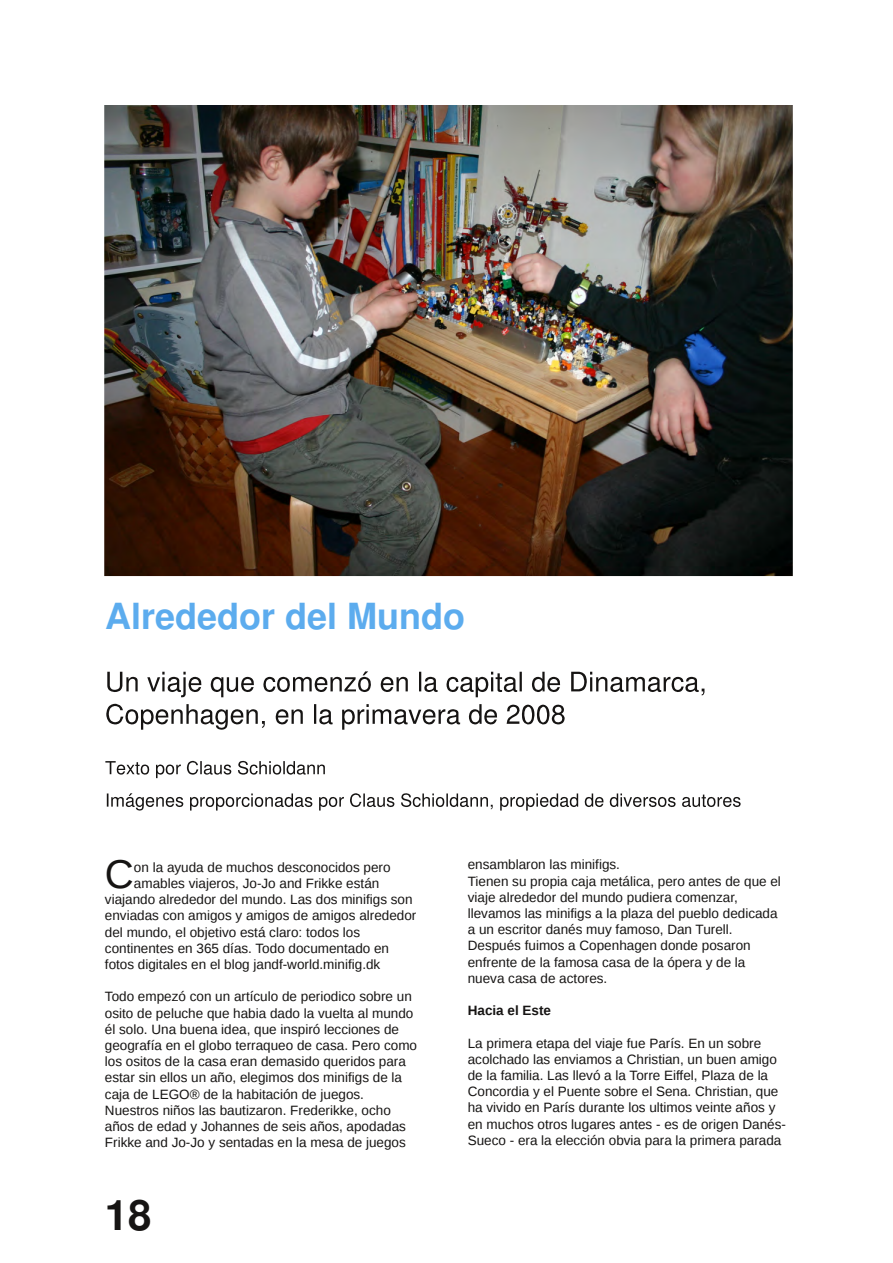
<style>
.page{position:relative;width:893px;height:1263px;background:#fff}
.page>*{position:absolute;margin:0;border:0;box-sizing:border-box;transform-origin:0 0}
.t1{font:700 42px "Free Sans";color:#161413}
.t2{font:40.2px "Liberation Sans";color:#161413}
.t3{font:700 36px "Free Sans";color:#5cacee}
.t4{font:13.5px/16.2px "Liberation Sans";color:#161413}
.t5{font:700 13.5px "Liberation Sans";color:#161413}
</style>
<div class="page">
<svg style="left:107px;top:672px;width:31px;height:20px"></svg>
<svg style="left:147px;top:672px;width:54px;height:25px"></svg>
<svg style="left:211px;top:677px;width:43px;height:20px"></svg>
<svg style="left:263px;top:671px;width:108px;height:21px"></svg>
<svg style="left:381px;top:677px;width:27px;height:15px"></svg>
<svg style="left:419px;top:672px;width:19px;height:20px"></svg>
<svg style="left:446px;top:672px;width:76px;height:25px"></svg>
<svg style="left:532px;top:672px;width:28px;height:20px"></svg>
<svg style="left:571px;top:672px;width:133px;height:23px"></svg>
<svg style="left:106px;top:704px;width:159px;height:26px"></svg>
<svg style="left:276px;top:709px;width:27px;height:15px"></svg>
<hr style="left:314px;top:704px;width:2px;height:20px;background:#161413">
<svg style="left:319px;top:709px;width:14px;height:15px"></svg>
<svg style="left:342px;top:704px;width:118px;height:26px"></svg>
<svg style="left:469px;top:704px;width:28px;height:20px"></svg>
<svg style="left:507px;top:705px;width:58px;height:19px"></svg>
<svg style="left:105px;top:761px;width:44px;height:14px"></svg>
<svg style="left:156px;top:764px;width:25px;height:14px"></svg>
<svg style="left:187px;top:761px;width:44px;height:14px"></svg>
<svg style="left:238px;top:761px;width:87px;height:14px"></svg>
<svg style="left:107px;top:793px;width:76px;height:17px"></svg>
<svg style="left:190px;top:793px;width:122px;height:17px"></svg>
<svg style="left:319px;top:797px;width:25px;height:13px"></svg>
<svg style="left:350px;top:793px;width:44px;height:14px"></svg>
<svg style="left:401px;top:793px;width:92px;height:16px"></svg>
<svg style="left:500px;top:793px;width:78px;height:17px"></svg>
<svg style="left:585px;top:793px;width:18px;height:14px"></svg>
<svg style="left:610px;top:793px;width:66px;height:14px"></svg>
<svg style="left:682px;top:795px;width:59px;height:12px"></svg>
<img style="left:104px;top:105px;width:689px;height:471px">
<h3 class="t3" style="left:105px;top:593px;width:362px">Alrededor del Mundo</h3>
<h2 class="t2" style="left:105px;top:851px;width:31px">C</h2>
<p class="t4" style="left:134px;top:859px;width:258px">on la ayuda de muchos desconocidos pero</p>
<p class="t4" style="left:134px;top:875px;width:247px">amables viajeros, Jo-Jo and Frikke están</p>
<p class="t4" style="left:105px;top:891px;width:309px">viajando alrededor del mundo. Las dos minifigs son</p>
<p class="t4" style="left:105px;top:908px;width:313px">enviadas con amigos y amigos de amigos alrededor</p>
<p class="t4" style="left:105px;top:924px;width:257px">del mundo, el objetivo está claro: todos los</p>
<p class="t4" style="left:105px;top:940px;width:286px">continentes en 365 días. Todo documentado en</p>
<p class="t4" style="left:105px;top:956px;width:277px">fotos digitales en el blog jandf-world.minifig.dk</p>
<p class="t4" style="left:105px;top:989px;width:314px">Todo empezó con un artículo de periodico sobre un osito de peluche que habia dado la vuelta al mundo él solo. Una buena idea, que inspiró lecciones de geografía en el globo terraqueo de casa. Pero como los ositos de la casa eran demasido queridos para estar sin ellos un año, elegimos dos minifigs de la caja de LEGO® de la habitación de juegos.<br>Nuestros niños las bautizaron. Frederikke, ocho años de edad y Johannes de seis años, apodadas Frikke and Jo-Jo y sentadas en la mesa de juegos</p>
<h1 class="t1" style="left:105px;top:1188px;width:48px">18</h1>
<p class="t4" style="left:468px;top:856px;width:315px">ensamblaron las minifigs.<br>Tienen su propia caja metálica, pero antes de que el viaje alrededor del mundo pudiera comenzar, llevamos las minifigs a la plaza del pueblo dedicada a un escritor danés muy famoso, Dan Turell.<br>Después fuimos a Copenhagen donde posaron enfrente de la famosa casa de la ópera y de la nueva casa de actores.</p>
<p class="t5" style="left:468px;top:1003px;width:85px">Hacia el Este</p>
<p class="t4" style="left:468px;top:1035px;width:320px">La primera etapa del viaje fue París. En un sobre acolchado las enviamos a Christian, un buen amigo de la familia. Las llevó a la Torre Eiffel, Plaza de la Concordia y el Puente sobre el Sena. Christian, que ha vivido en París durante los ultimos veinte años y en muchos otros lugares antes - es de origen Danés-Sueco - era la elección obvia para la primera parada</p>
</div>
